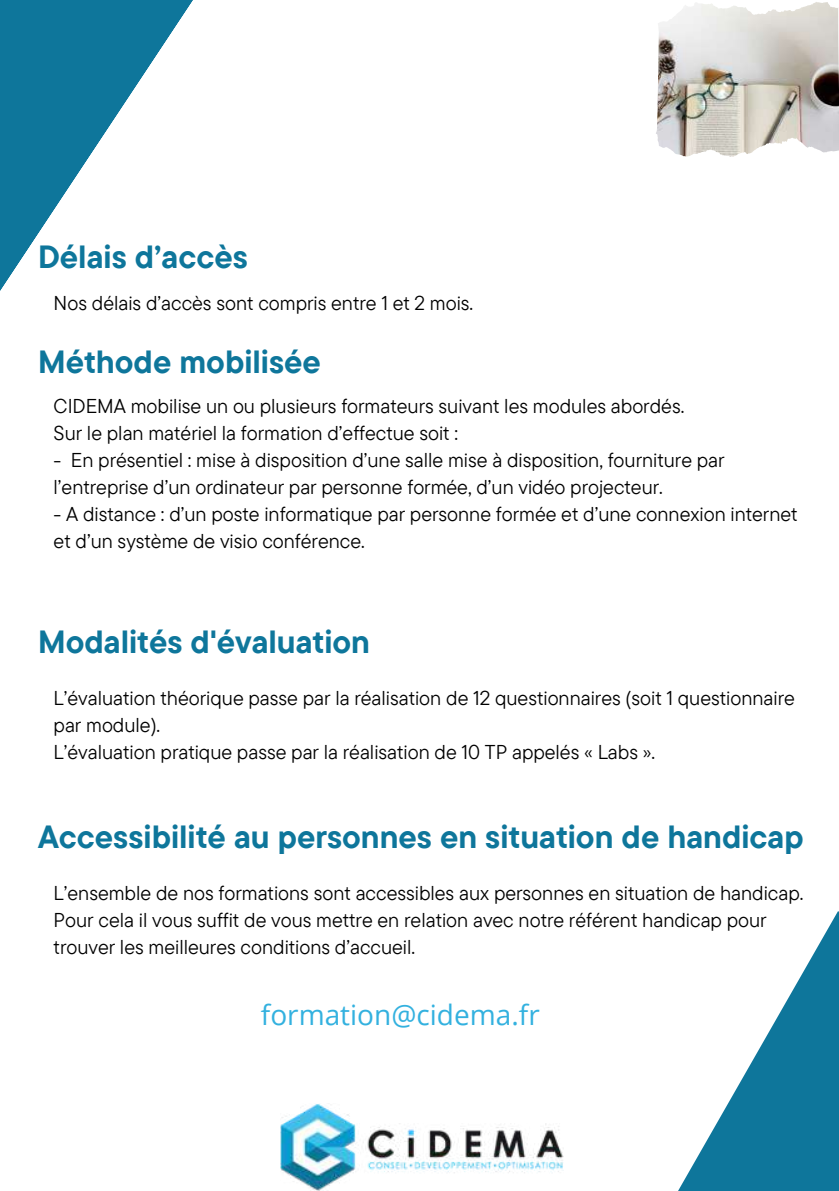
<style>
.page{position:relative;width:839px;height:1191px;background:#fff}
.page>*{position:absolute;margin:0;border:0;box-sizing:border-box;transform-origin:0 0}
.t1{font:700 32px "TT Commons Pro";color:#0e769b}
.t2{font:28px "Open Sans";color:#33b1df}
.t3{font:20px/27px "TT Commons Pro";color:#000}
</style>
<div class="page">
<svg style="left:0;top:0;width:193px;height:291px"></svg>
<svg style="left:678px;top:911px;width:160px;height:280px"></svg>
<img style="left:698px;top:2px;width:140px;height:137px">
<img style="left:280px;top:1103px;width:283px;height:87px">
<h1 class="t1" style="left:38px;top:236px;width:211px">Délais d’accès</h1>
<p class="t3" style="left:54px;top:289px;width:421px">Nos délais d’accès sont compris entre 1 et 2 mois.</p>
<h1 class="t1" style="left:38px;top:341px;width:284px">Méthode mobilisée</h1>
<p class="t3" style="left:54px;top:392px;width:632px">CIDEMA mobilise un ou plusieurs formateurs suivant les modules abordés.<br>Sur le plan matériel la formation d’effectue soit :</p>
<p class="t3" style="left:54px;top:446px;width:672px">- En présentiel : mise à disposition d’une salle mise à disposition, fourniture par l’entreprise d’un ordinateur par personne formée, d’un vidéo projecteur.</p>
<p class="t3" style="left:54px;top:500px;width:745px">- A distance : d’un poste informatique par personne formée et d’une connexion internet et d’un système de visio conférence.</p>
<h1 class="t1" style="left:38px;top:621px;width:333px">Modalités d'évaluation</h1>
<p class="t3" style="left:54px;top:684px;width:742px">L’évaluation théorique passe par la réalisation de 12 questionnaires (soit 1 questionnaire par module).<br>L’évaluation pratique passe par la réalisation de 10 TP appelés « Labs ».</p>
<h1 class="t1" style="left:38px;top:816px;width:767px">Accessibilité au personnes en situation de handicap</h1>
<p class="t3" style="left:54px;top:879px;width:751px">L’ensemble de nos formations sont accessibles aux personnes en situation de handicap.<br>Pour cela il vous suffit de vous mettre en relation avec notre référent handicap pour trouver les meilleures conditions d’accueil.</p>
<h2 class="t2" style="left:261px;top:995px;width:280px">formation@cidema.fr</h2>
</div>
